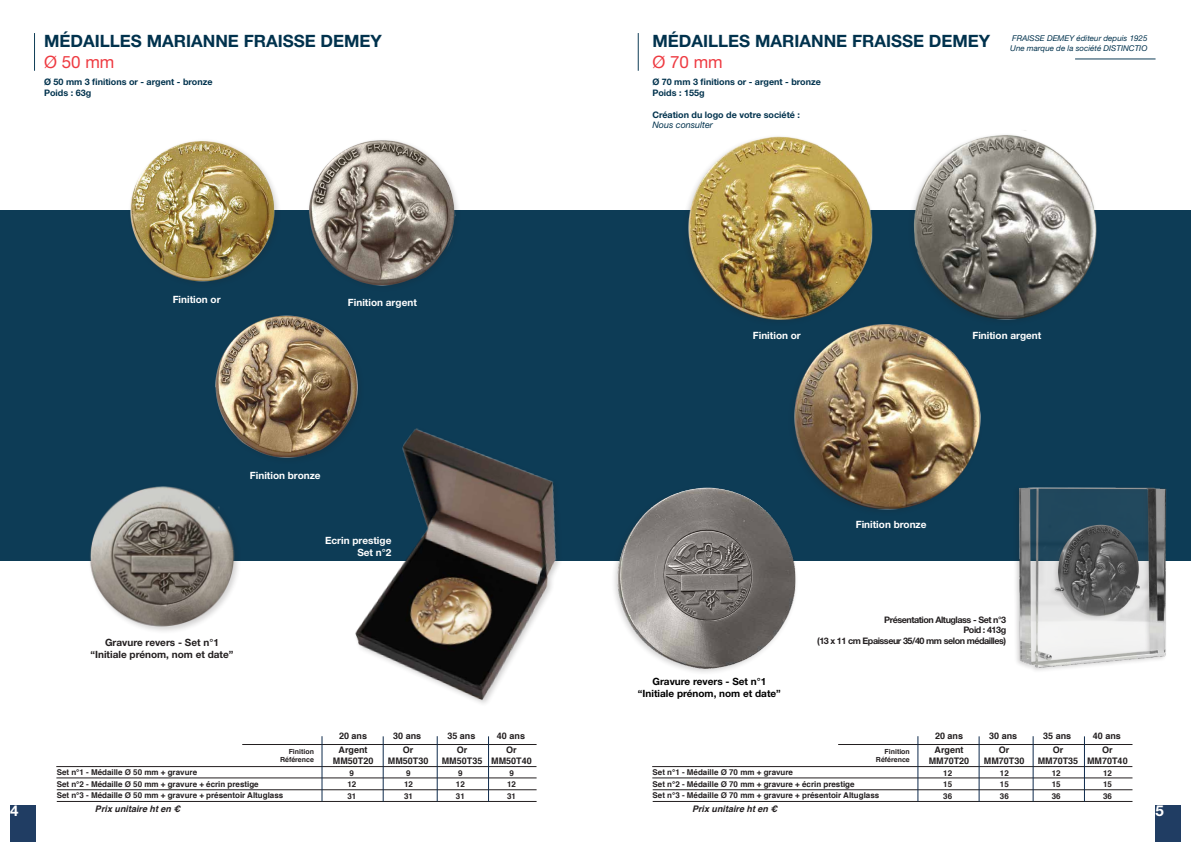
<style>
.page{position:relative;width:1191px;height:842px;background:#fff}
.page>*{position:absolute;margin:0;border:0;box-sizing:border-box;transform-origin:0 0}
.t1{font:700 17px "Helvetica Neue LT Std";color:#01324d}
.t2{font:17px "Helvetica Neue LT Std";color:#ee3a41}
.t3{font:700 15px "Helvetica Neue LT Std";color:#fff}
.t4{font:700 10px "Helvetica Neue LT Std";color:#fff}
.t5{font:700 10px "Helvetica Neue LT Std";color:#000}
.t6{font:700 10px "Helvetica Neue LT Std";color:#231f20}
.t7{font:700 9px "Helvetica";color:#231f20}
.t8{font:700 9px "Helvetica Neue LT Std";color:#01324d}
.t9{font:700 9px "Helvetica Neue LT Std";letter-spacing:-.05em;color:#231f20}
.t10{font:italic 700 9px "Helvetica";color:#231f20}
.t11{font:italic 9px "Helvetica Neue LT Std";color:#01324d}
.t12{font:700 8px "Helvetica";color:#231f20}
.t13{font:italic 8px "Helvetica Neue LT Std";color:#01324d}
.t14{font:700 7px "Helvetica";color:#231f20}
</style>
<div class="page">
<div style="left:0;top:210px;width:1191px;height:351px;background:#0d3c56"></div>
<hr style="left:34px;top:33px;width:1px;height:38px;background:#01324d">
<hr style="left:638px;top:33px;width:1px;height:38px;background:#01324d">
<img style="left:130px;top:141px;width:148px;height:141px">
<img style="left:309px;top:140px;width:149px;height:146px">
<img style="left:215px;top:315px;width:143px;height:143px">
<img style="left:90px;top:486px;width:148px;height:145px">
<img style="left:303px;top:418px;width:257px;height:286px">
<img style="left:687px;top:136px;width:186px;height:184px">
<img style="left:913px;top:130px;width:184px;height:190px">
<img style="left:779px;top:317px;width:220px;height:193px">
<img style="left:614px;top:472px;width:204px;height:201px">
<img style="left:1016px;top:487px;width:151px;height:184px">
<hr style="left:242px;top:744px;width:294px;height:1px;background:#231f20">
<hr style="left:56px;top:766px;width:480px;height:1px;background:#231f20">
<hr style="left:56px;top:778px;width:480px;height:1px;background:#231f20">
<hr style="left:57px;top:789px;width:479px;height:1px;background:#231f20">
<hr style="left:57px;top:801px;width:479px;height:1px;background:#231f20">
<hr style="left:838px;top:744px;width:294px;height:1px;background:#231f20">
<hr style="left:652px;top:766px;width:480px;height:1px;background:#231f20">
<hr style="left:652px;top:778px;width:480px;height:1px;background:#231f20">
<hr style="left:652px;top:789px;width:480px;height:1px;background:#231f20">
<hr style="left:652px;top:801px;width:480px;height:1px;background:#231f20">
<hr style="left:322px;top:736px;width:1px;height:65px;background:#0f2b4d">
<hr style="left:383px;top:736px;width:1px;height:65px;background:#0f2b4d">
<hr style="left:437px;top:736px;width:1px;height:65px;background:#0f2b4d">
<hr style="left:488px;top:736px;width:1px;height:65px;background:#0f2b4d">
<hr style="left:917px;top:736px;width:1px;height:65px;background:#0f2b4d">
<hr style="left:978px;top:736px;width:1px;height:65px;background:#0f2b4d">
<hr style="left:1032px;top:736px;width:1px;height:65px;background:#0f2b4d">
<hr style="left:1084px;top:736px;width:1px;height:65px;background:#0f2b4d">
<div style="left:10px;top:805px;width:26px;height:37px;background:#203d63"></div>
<div style="left:1155px;top:805px;width:26px;height:37px;background:#203d63"></div>
<hr style="left:1075px;top:58px;width:80px;height:1px;background:#01324d">
<p class="t1" style="left:44px;top:31px;width:339px">MÉDAILLES MARIANNE FRAISSE DEMEY</p>
<p class="t2" style="left:44px;top:51px;width:72px">Ø 50 mm</p>
<p class="t8" style="left:44px;top:76px;width:170px">Ø 50 mm 3 finitions or - argent - bronze</p>
<p class="t8" style="left:44px;top:87px;width:49px">Poids : 63g</p>
<p class="t4" style="left:173px;top:294px;width:49px">Finition or</p>
<p class="t4" style="left:348px;top:297px;width:70px">Finition argent</p>
<p class="t4" style="left:250px;top:469px;width:72px">Finition bronze</p>
<p class="t4" style="left:325px;top:534px;width:68px">Ecrin prestige</p>
<p class="t4" style="left:357px;top:546px;width:36px">Set n°2</p>
<p class="t6" style="left:105px;top:636px;width:115px">Gravure revers - Set n°1</p>
<p class="t6" style="left:91px;top:648px;width:144px">“Initiale prénom, nom et date”</p>
<p class="t1" style="left:652px;top:31px;width:339px">MÉDAILLES MARIANNE FRAISSE DEMEY</p>
<p class="t2" style="left:652px;top:51px;width:72px">Ø 70 mm</p>
<p class="t8" style="left:652px;top:76px;width:170px">Ø 70 mm 3 finitions or - argent - bronze</p>
<p class="t8" style="left:652px;top:87px;width:54px">Poids : 155g</p>
<p class="t8" style="left:652px;top:109px;width:149px">Création du logo de votre société :</p>
<p class="t11" style="left:652px;top:120px;width:62px">Nous consulter</p>
<p class="t13" style="left:1012px;top:33px;width:137px">FRAISSE DEMEY éditeur depuis 1925</p>
<p class="t13" style="left:1010px;top:43px;width:139px">Une marque de la société DISTINCTIO</p>
<p class="t4" style="left:753px;top:329px;width:49px">Finition or</p>
<p class="t4" style="left:972px;top:329px;width:70px">Finition argent</p>
<p class="t4" style="left:855px;top:518px;width:72px">Finition bronze</p>
<p class="t5" style="left:652px;top:676px;width:115px">Gravure revers - Set n°1</p>
<p class="t5" style="left:638px;top:688px;width:144px">“Initiale prénom, nom et date”</p>
<p class="t9" style="left:884px;top:614px;width:123px">Présentation Altuglass - Set n°3</p>
<p class="t9" style="left:963px;top:624px;width:44px">Poid : 413g</p>
<p class="t9" style="left:817px;top:635px;width:191px">(13 x 11 cm Epaisseur 35/40 mm selon médailles)</p>
<p class="t14" style="left:289px;top:746px;width:27px">Finition</p>
<p class="t14" style="left:280px;top:754px;width:35px">Référence</p>
<p class="t7" style="left:339px;top:729px;width:30px">20 ans</p>
<p class="t7" style="left:935px;top:729px;width:30px">20 ans</p>
<p class="t7" style="left:339px;top:743px;width:30px">Argent</p>
<p class="t7" style="left:333px;top:753px;width:42px">MM50T20</p>
<p class="t7" style="left:393px;top:729px;width:30px">30 ans</p>
<p class="t7" style="left:447px;top:729px;width:30px">35 ans</p>
<p class="t7" style="left:497px;top:729px;width:30px">40 ans</p>
<p class="t7" style="left:989px;top:729px;width:30px">30 ans</p>
<p class="t7" style="left:1043px;top:729px;width:30px">35 ans</p>
<p class="t7" style="left:1092px;top:729px;width:30px">40 ans</p>
<p class="t7" style="left:403px;top:743px;width:12px">Or</p>
<p class="t7" style="left:388px;top:753px;width:42px">MM50T30</p>
<p class="t7" style="left:457px;top:743px;width:12px">Or</p>
<p class="t7" style="left:442px;top:753px;width:42px">MM50T35</p>
<p class="t7" style="left:506px;top:743px;width:12px">Or</p>
<p class="t7" style="left:491px;top:753px;width:42px">MM50T40</p>
<p class="t7" style="left:998px;top:743px;width:12px">Or</p>
<p class="t7" style="left:983px;top:753px;width:42px">MM70T30</p>
<p class="t7" style="left:1052px;top:743px;width:12px">Or</p>
<p class="t7" style="left:1037px;top:753px;width:42px">MM70T35</p>
<p class="t7" style="left:1102px;top:743px;width:12px">Or</p>
<p class="t7" style="left:1087px;top:753px;width:42px">MM70T40</p>
<p class="t7" style="left:934px;top:743px;width:30px">Argent</p>
<p class="t7" style="left:928px;top:753px;width:42px">MM70T20</p>
<p class="t14" style="left:884px;top:746px;width:27px">Finition</p>
<p class="t14" style="left:876px;top:754px;width:35px">Référence</p>
<p class="t12" style="left:57px;top:766px;width:142px">Set n°1 - Médaille Ø 50 mm + gravure</p>
<p class="t12" style="left:652px;top:766px;width:142px">Set n°1 - Médaille Ø 70 mm + gravure</p>
<p class="t12" style="left:57px;top:777px;width:203px">Set n°2 - Médaille Ø 50 mm + gravure + écrin prestige</p>
<p class="t12" style="left:652px;top:777px;width:203px">Set n°2 - Médaille Ø 70 mm + gravure + écrin prestige</p>
<p class="t12" style="left:57px;top:789px;width:228px">Set n°3 - Médaille Ø 50 mm + gravure + présentoir Altuglass</p>
<p class="t12" style="left:652px;top:789px;width:228px">Set n°3 - Médaille Ø 70 mm + gravure + présentoir Altuglass</p>
<p class="t12" style="left:349px;top:766px;width:6px">9</p>
<p class="t12" style="left:406px;top:766px;width:6px">9</p>
<p class="t12" style="left:458px;top:766px;width:6px">9</p>
<p class="t12" style="left:509px;top:766px;width:6px">9</p>
<p class="t12" style="left:943px;top:766px;width:10px">12</p>
<p class="t12" style="left:1000px;top:766px;width:10px">12</p>
<p class="t12" style="left:1051px;top:766px;width:10px">12</p>
<p class="t12" style="left:1103px;top:766px;width:10px">12</p>
<p class="t12" style="left:347px;top:778px;width:10px">12</p>
<p class="t12" style="left:404px;top:778px;width:10px">12</p>
<p class="t12" style="left:456px;top:778px;width:10px">12</p>
<p class="t12" style="left:507px;top:778px;width:10px">12</p>
<p class="t12" style="left:943px;top:778px;width:10px">15</p>
<p class="t12" style="left:1000px;top:778px;width:10px">15</p>
<p class="t12" style="left:1051px;top:778px;width:10px">15</p>
<p class="t12" style="left:1103px;top:778px;width:10px">15</p>
<p class="t12" style="left:347px;top:790px;width:10px">31</p>
<p class="t12" style="left:404px;top:790px;width:10px">31</p>
<p class="t12" style="left:456px;top:790px;width:10px">31</p>
<p class="t12" style="left:507px;top:790px;width:10px">31</p>
<p class="t12" style="left:943px;top:790px;width:10px">36</p>
<p class="t12" style="left:1000px;top:790px;width:10px">36</p>
<p class="t12" style="left:1051px;top:790px;width:10px">36</p>
<p class="t12" style="left:1103px;top:790px;width:10px">36</p>
<p class="t3" style="left:10px;top:801px;width:10px">4</p>
<p class="t10" style="left:95px;top:802px;width:87px">Prix unitaire ht en €</p>
<p class="t10" style="left:692px;top:802px;width:87px">Prix unitaire ht en €</p>
<p class="t3" style="left:1155px;top:801px;width:10px">5</p>
</div>
